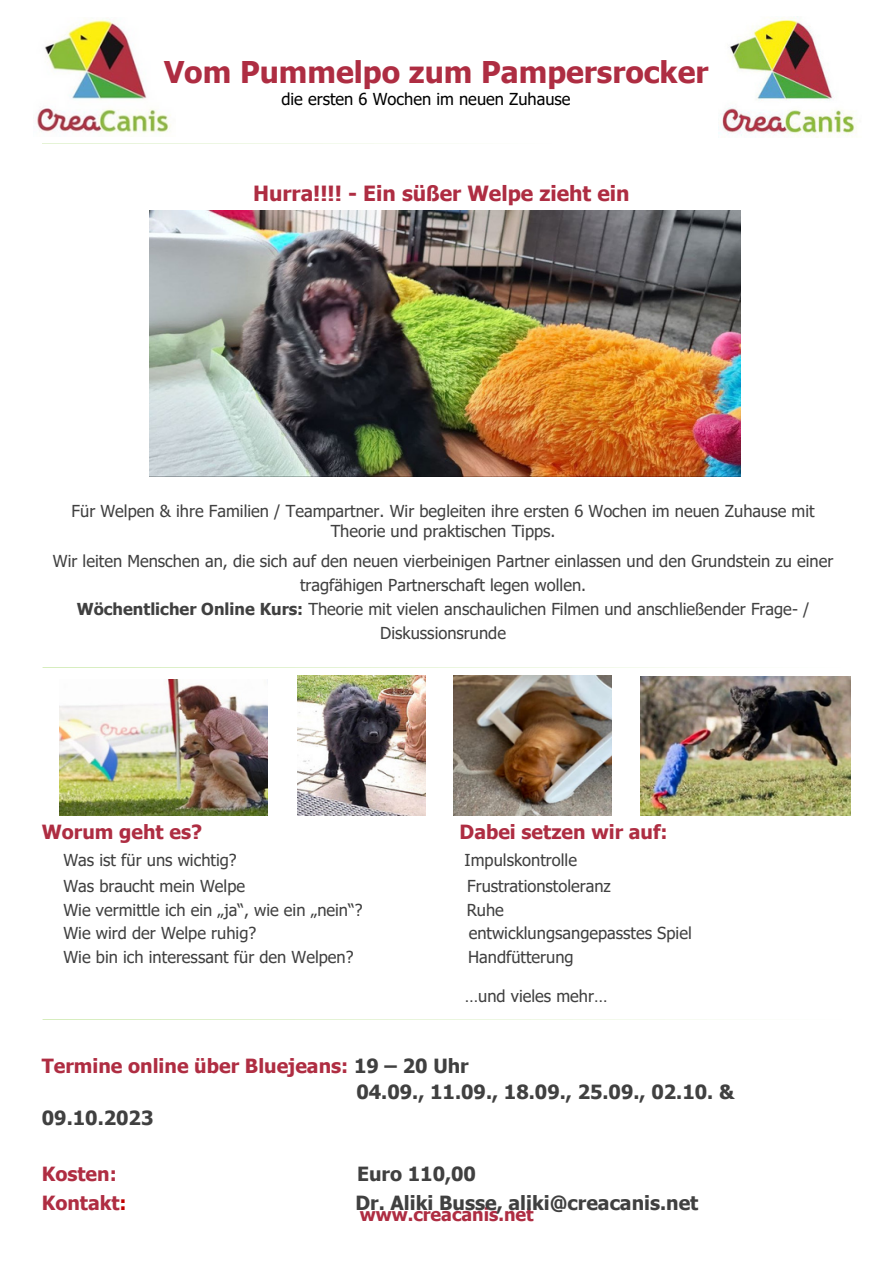
<style>
.page{position:relative;width:893px;height:1264px;background:#fff}
.page>*{position:absolute;margin:0;border:0;box-sizing:border-box;transform-origin:0 0}
.t1{font:700 30px "Tahoma";color:#ae2d42}
.t2{font:700 21px "Tahoma";color:#ae2d42}
.t3{font:700 19.5px "Tahoma";color:#404040}
.t4{font:700 19.5px "Tahoma";color:#af2d42}
.t5{font:700 19.5px "Tahoma";color:#ae2d42}
.t6{font:700 18px "Tahoma";color:#ae2d42}
.t7{font:16.5px "Tahoma";color:#404040}
.t8{font:16.5px "Tahoma";color:#000}
.s1{font-weight:700}
.s2{color:#404040}
.s3{color:#c00000}
</style>
<div class="page">
<hr style="left:42px;top:144px;width:806px;height:1px;background:#92d050">
<hr style="left:43px;top:1019px;width:806px;height:1px;background:#92d050">
<hr style="left:43px;top:667px;width:806px;height:1px;background:#92d050">
<img style="left:718px;top:17px;width:139px;height:120px">
<img style="left:37px;top:19px;width:134px;height:114px">
<img style="left:60px;top:680px;width:208px;height:136px">
<img style="left:453px;top:675px;width:158px;height:140px">
<img style="left:150px;top:210px;width:590px;height:267px">
<img style="left:641px;top:676px;width:209px;height:140px">
<img style="left:297px;top:675px;width:128px;height:140px">
<p class="t1" style="left:164px;top:53px;width:546px">Vom Pummelpo zum Pampersrocker</p>
<p class="t8" style="left:281px;top:88px;width:291px">die ersten 6 Wochen im neuen Zuhause</p>
<p class="t2" style="left:253px;top:180px;width:378px">Hurra!!!! - Ein süßer Welpe zieht ein</p>
<p class="t7" style="left:72px;top:501px;width:744px">Für Welpen &amp; ihre Familien / Teampartner. Wir begleiten ihre ersten 6 Wochen im neuen Zuhause mit</p>
<p class="t7" style="left:330px;top:520px;width:226px">Theorie und praktischen Tipps.</p>
<p class="t7" style="left:53px;top:550px;width:781px">Wir leiten Menschen an, die sich auf den neuen vierbeinigen Partner einlassen und den Grundstein zu einer</p>
<p class="t7" style="left:300px;top:574px;width:287px">tragfähigen Partnerschaft legen wollen.</p>
<p class="t7" style="left:77px;top:599px;width:734px"><span class="s1">Wöchentlicher Online Kurs:</span> Theorie mit vielen anschaulichen Filmen und anschließender Frage- /</p>
<p class="t7" style="left:380px;top:622px;width:127px">Diskussionsrunde</p>
<p class="t5" style="left:42px;top:819px;width:162px">Worum geht es?</p>
<p class="t5" style="left:459px;top:819px;width:209px">Dabei setzen wir auf:</p>
<p class="t7" style="left:63px;top:849px;width:175px">Was ist für uns wichtig?</p>
<p class="t7" style="left:464px;top:849px;width:114px">Impulskontrolle</p>
<p class="t7" style="left:63px;top:875px;width:183px">Was braucht mein Welpe</p>
<p class="t7" style="left:467px;top:875px;width:145px">Frustrationstoleranz</p>
<p class="t7" style="left:63px;top:899px;width:300px">Wie vermittle ich ein „ja“, wie ein „nein“?</p>
<p class="t7" style="left:466px;top:899px;width:39px">Ruhe</p>
<p class="t7" style="left:63px;top:922px;width:194px">Wie wird der Welpe ruhig?</p>
<p class="t7" style="left:468px;top:922px;width:224px">entwicklungsangepasstes Spiel</p>
<p class="t7" style="left:63px;top:946px;width:291px">Wie bin ich interessant für den Welpen?</p>
<p class="t7" style="left:468px;top:946px;width:107px">Handfütterung</p>
<p class="t7" style="left:464px;top:985px;width:144px">…und vieles mehr…</p>
<p class="t4" style="left:42px;top:1053px;width:428px">Termine online über Bluejeans: <span class="s2">19 – 20 Uhr</span></p>
<p class="t3" style="left:356px;top:1079px;width:379px">04.09., 11.09., 18.09., 25.09., 02.10. &amp;</p>
<p class="t3" style="left:42px;top:1105px;width:113px">09.10.2023</p>
<p class="t4" style="left:42px;top:1161px;width:76px">Kosten:</p>
<p class="t3" style="left:357px;top:1161px;width:120px">Euro 110,00</p>
<p class="t4" style="left:42px;top:1189px;width:86px">Kontakt<span class="s3">:</span></p>
<p class="t3" style="left:355px;top:1189px;width:344px">Dr. Aliki Busse, aliki@creacanis.net</p>
<p class="t6" style="left:360px;top:1202px;width:175px">www.creacanis.net</p>
</div>
